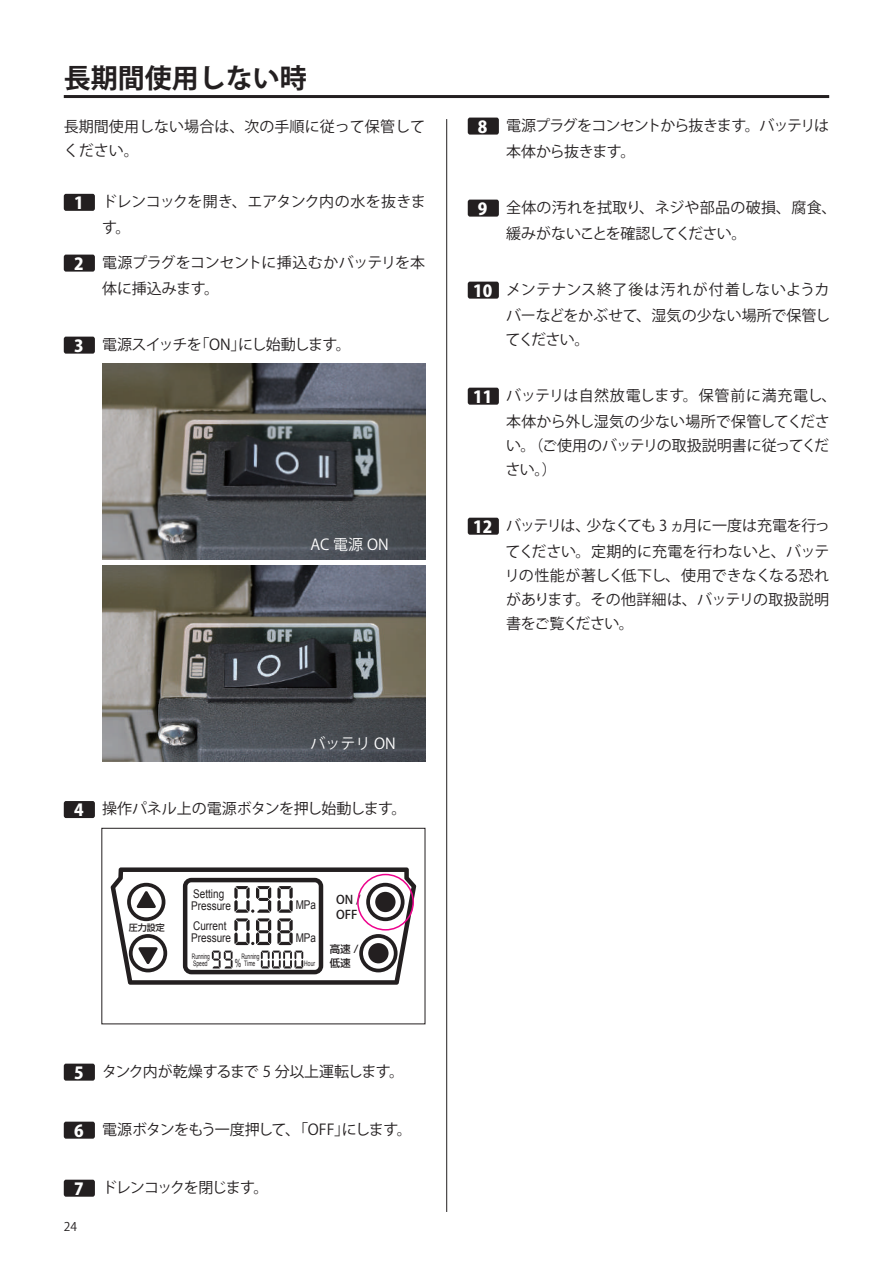
<style>
.page{position:relative;width:893px;height:1263px;background:#fff}
.page>*{position:absolute;margin:0;border:0;box-sizing:border-box;transform-origin:0 0}
.t1{font:700 27px "Koz Go Pro";color:#231f20}
.t2{font:15px/26px "Koz Go Pr 6 N";letter-spacing:-.01em;color:#231f20}
.t3{font:15px/26px "Koz Go Pr 6 N";letter-spacing:.02em;color:#231f20}
.t4{font:15px "Koz Go Pr 6 N";letter-spacing:-.04em;color:#231f20}
.t5{font:15px/26px "Koz Go Pr 6 N";letter-spacing:-.06em;color:#231f20}
.t6{font:15px "Koz Go Pr 6 N";letter-spacing:-.05em;color:#231f20}
.t7{font:15px "Koz Go Pr 6 N";letter-spacing:-.085em;color:#231f20}
.t8{font:15px "Koz Go Pr 6 N";color:#fff}
.t9{font:12px "Arial";color:#231f20;scale:.83 1}
.t10{font:500 12px/15px "Koz Go Pr 6 N";color:#231f20}
.t11{font:12px "Arial";color:#231f20;scale:.82 1}
.t12{font:12px "Koz Go Pro";color:#231f20}
.t13{font:500 10.5px/13.5px "Shin Go Pro";color:#231f20}
.t14{font:500 9px "Shin Go Pro";color:#231f20}
.t15{font:7.5px/7.1px "Arial";color:#231f20;scale:.65 1}
.t16{font:7.5px "Arial";color:#231f20;scale:.66 1}
.s1{font-family:"Koz Go Pro";font-weight:800;font-size:16.5px;color:#fff}
.s2{font-size:11.25px}
</style>
<div class="page">
<hr style="left:446px;top:119px;width:1px;height:1093px;background:#231f20">
<hr style="left:64px;top:95px;width:765px;height:3px;background:#231f20">
<div style="left:64px;top:194px;width:31px;height:17px;background:#231f20;border-radius:2px"></div>
<div style="left:64px;top:255px;width:31px;height:17px;background:#231f20;border-radius:2px"></div>
<div style="left:64px;top:337px;width:31px;height:17px;background:#231f20;border-radius:2px"></div>
<img style="left:102px;top:364px;width:323px;height:195px">
<img style="left:102px;top:566px;width:323px;height:195px">
<div style="left:64px;top:801px;width:31px;height:17px;background:#231f20;border-radius:2px"></div>
<svg style="left:111px;top:867px;width:305px;height:118px"></svg>
<div style="left:102px;top:828px;width:323px;height:196px;border:1px solid #231f20"></div>
<div style="left:357px;top:874px;width:57px;height:56px;border:2px solid #ed028c;border-radius:50%"></div>
<div style="left:64px;top:1064px;width:31px;height:17px;background:#231f20;border-radius:2px"></div>
<div style="left:64px;top:1122px;width:31px;height:17px;background:#231f20;border-radius:2px"></div>
<div style="left:64px;top:1180px;width:31px;height:17px;background:#231f20;border-radius:2px"></div>
<div style="left:468px;top:118px;width:31px;height:17px;background:#231f20;border-radius:2px"></div>
<div style="left:468px;top:200px;width:31px;height:17px;background:#231f20;border-radius:2px"></div>
<div style="left:468px;top:282px;width:31px;height:17px;background:#231f20;border-radius:2px"></div>
<div style="left:468px;top:388px;width:31px;height:17px;background:#231f20;border-radius:2px"></div>
<div style="left:468px;top:518px;width:31px;height:17px;background:#231f20;border-radius:2px"></div>
<h1 class="t1" style="left:64px;top:60px;width:244px">長期間使用しない時</h1>
<p class="t2" style="left:64px;top:115px;width:363px;line-height:24px">長期間使用しない場合は、次の手順に従って保管してください。</p>
<p class="t2" style="left:102px;top:189px;width:325px;text-indent:-28px"><span class="s1">1</span> ドレンコックを開き、エアタンク内の水を抜きます。</p>
<p class="t2" style="left:102px;top:250px;width:325px;text-indent:-28px"><span class="s1">2</span> 電源プラグをコンセントに挿込むかバッテリを本体に挿込みます。</p>
<p class="t4" style="left:74px;top:336px;width:278px"><span class="s1">3</span> 電源スイッチを「ON」にし始動します。</p>
<p class="t8" style="left:310px;top:536px;width:80px">AC 電源 ON</p>
<p class="t8" style="left:310px;top:735px;width:87px">バッテリ ON</p>
<p class="t2" style="left:74px;top:796px;width:334px"><span class="s1">4</span> 操作パネル上の電源ボタンを押し始動します。</p>
<p class="t14" style="left:129px;top:921px;width:37px">圧力設定</p>
<p class="t9" style="left:193px;top:886px;width:39px">Setting</p>
<p class="t9" style="left:193px;top:918px;width:42px">Current</p>
<p class="t11" style="left:296px;top:897px;width:26px">MPa</p>
<p class="t11" style="left:296px;top:929px;width:26px">MPa</p>
<p class="t9" style="left:191px;top:897px;width:50px">Pressure</p>
<p class="t9" style="left:191px;top:929px;width:50px">Pressure</p>
<p class="t15" style="left:192px;top:953px;width:29px">Running<br>Speed</p>
<p class="t15" style="left:235px;top:953px;width:40px;text-indent:7px">Running <span class="s2">%</span> Time</p>
<p class="t16" style="left:304px;top:958px;width:18px">Hour</p>
<p class="t10" style="left:336px;top:893px;width:26px">ON /<br>OFF</p>
<p class="t13" style="left:330px;top:941px;width:30px">高速 /低速</p>
<p class="t4" style="left:74px;top:1063px;width:332px"><span class="s1">5</span> タンク内が乾燥するまで 5 分以上運転します。</p>
<p class="t6" style="left:74px;top:1121px;width:339px"><span class="s1">6</span> 電源ボタンをもう一度押して、「OFF」にします。</p>
<p class="t7" style="left:74px;top:1179px;width:196px"><span class="s1">7</span> ドレンコックを閉じます。</p>
<p class="t12" style="left:64px;top:1219px;width:15px">24</p>
<p class="t5" style="left:506px;top:113px;width:325px;text-indent:-28px"><span class="s1">8</span> 電源プラグをコンセントから抜きます。バッテリは本体から抜きます。</p>
<p class="t2" style="left:506px;top:195px;width:332px;text-indent:-28px"><span class="s1">9</span> 全体の汚れを拭取り、ネジや部品の破損、腐食、緩みがないことを確認してください。</p>
<p class="t2" style="left:473px;top:277px;width:358px;text-align:right"><span class="s1">10</span> メンテナンス終了後は汚れが付着しないようカバーなどをかぶせて、湿気の少ない場所で保管し</p>
<p class="t2" style="left:506px;top:327px;width:85px">てください。</p>
<p class="t3" style="left:506px;top:383px;width:332px;text-indent:-33px"><span class="s1">11</span> バッテリは自然放電します。保管前に満充電し、本体から外し湿気の少ない場所で保管してくださ</p>
<p class="t2" style="left:506px;top:434px;width:325px;line-height:24px">い。（ご使用のバッテリの取扱説明書に従ってください。）</p>
<p class="t2" style="left:473px;top:513px;width:358px;text-align:right"><span class="s1">12</span> バッテリは、少なくても 3 ヵ月に一度は充電を行ってください。定期的に充電を行わないと、バッテ</p>
<p class="t2" style="left:505px;top:564px;width:326px;line-height:24px;text-align:justify">リの性能が著しく低下し、使用できなくなる恐れがあります。その他詳細は、バッテリの取扱説明書をご覧ください。</p>
</div>
